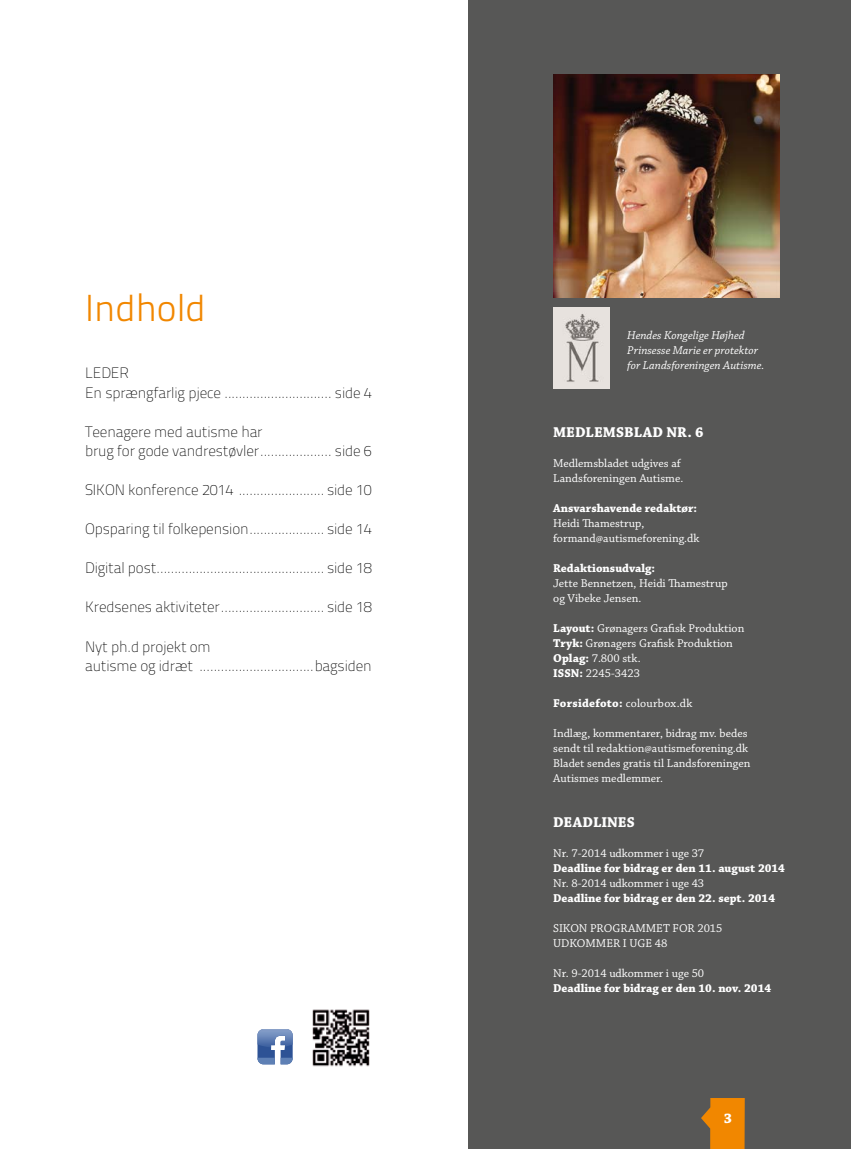
<style>
.page{position:relative;width:851px;height:1149px;background:#fff}
.page>*{position:absolute;margin:0;border:0;box-sizing:border-box;transform-origin:0 0}
.t1{font:300 37.5px "Titillium Text 22 L";color:#f18700}
.t2{font:100 15px/19.5px "Titillium Text 22 L";letter-spacing:-.01em;color:#000}
.t3{font:700 15px "Chaparral Pro";letter-spacing:.005em;color:#fff}
.t4{font:700 14.55px "Chaparral Pro";color:#fff}
.t5{font:12px/15px "Chaparral Pro";color:#fff}
.t6{font:700 12px "Chaparral Pro";color:#fff}
.t7{font:italic 12px/15px "Chaparral Pro";color:#fff}
.t8{font:700 12px "Chaparral Pro";letter-spacing:.02em;color:#fff}
.s1{font-weight:700}
.s2{font-weight:400}
</style>
<div class="page">
<div style="left:468px;top:0;width:382px;height:1148px;background:#575756"></div>
<img style="left:553px;top:74px;width:226px;height:224px">
<img style="left:553px;top:307px;width:56px;height:81px">
<svg style="left:701px;top:1098px;width:43px;height:50px"></svg>
<img style="left:312px;top:1009px;width:58px;height:58px">
<svg style="left:257px;top:1029px;width:35px;height:34px"></svg>
<h1 class="t1" style="left:85px;top:280px;width:122px">Indhold</h1>
<p class="t2" style="left:85px;top:362px;width:288px">Leder<br>En sprængfarlig pjece .............................. side 4</p>
<p class="t2" style="left:85px;top:421px;width:288px">Teenagere med autisme har<br>brug for gode vandrestøvler.................... side 6</p>
<p class="t2" style="left:85px;top:479px;width:288px">SIKON konference 2014 ........................ side 10</p>
<p class="t2" style="left:85px;top:518px;width:288px">Opsparing til folkepension..................... side 14</p>
<p class="t2" style="left:85px;top:557px;width:288px">Digital post............................................... side 18</p>
<p class="t2" style="left:85px;top:596px;width:288px">Kredsenes aktiviteter............................. side 18</p>
<p class="t2" style="left:85px;top:635px;width:288px">Nyt ph.d projekt om<br>autisme og idræt ................................bagsiden</p>
<p class="t7" style="left:627px;top:328px;width:139px">Hendes Kongelige Højhed<br>Prinsesse Marie er protektor for Landsforeningen Autisme.</p>
<p class="t3" style="left:553px;top:423px;width:152px">medlemsblad nr. 6</p>
<p class="t5" style="left:553px;top:455px;width:132px">Medlemsbladet udgives af<br>Landsforeningen Autisme.</p>
<p class="t6" style="left:553px;top:500px;width:145px">Ansvarshavende redaktør:</p>
<p class="t5" style="left:553px;top:515px;width:148px">Heidi Thamestrup, formand@autismeforening.dk</p>
<p class="t6" style="left:553px;top:560px;width:103px">Redaktionsudvalg:</p>
<p class="t5" style="left:553px;top:575px;width:176px">Jette Bennetzen, Heidi Thamestrup og Vibeke Jensen.</p>
<p class="t5" style="left:553px;top:620px;width:193px"><span class="s1">Layout:</span> Grønagers Grafisk Produktion<br><span class="s1">Tryk:</span> Grønagers Grafisk Produktion<br><span class="s1">Oplag:</span> 7.800 stk.<br><span class="s1">ISSN:</span> 2245-3423</p>
<p class="t8" style="left:553px;top:695px;width:141px">Forsidefoto: <span class="s2">colourbox.dk</span></p>
<p class="t5" style="left:553px;top:725px;width:199px">Indlæg, kommentarer, bidrag mv. bedes sendt til redaktion@autismeforening.dk Bladet sendes gratis til Landsforeningen Autismes medlemmer.</p>
<p class="t3" style="left:553px;top:813px;width:83px">Deadlines</p>
<p class="t5" style="left:553px;top:845px;width:153px">Nr. 7-2014 udkommer i uge 37</p>
<p class="t6" style="left:553px;top:860px;width:233px">Deadline for bidrag er den 11. august 2014</p>
<p class="t5" style="left:553px;top:875px;width:153px">Nr. 8-2014 udkommer i uge 43</p>
<p class="t6" style="left:553px;top:890px;width:223px">Deadline for bidrag er den 22. sept. 2014</p>
<p class="t5" style="left:553px;top:920px;width:86px">SIKON programm</p>
<p class="t5" style="left:656px;top:920px;width:68px">et for 2015</p>
<p class="t5" style="left:553px;top:935px;width:27px">udkomm</p>
<p class="t5" style="left:606px;top:935px;width:63px">er i uge 48</p>
<p class="t5" style="left:553px;top:965px;width:153px">Nr. 9-2014 udkommer i uge 50</p>
<p class="t6" style="left:553px;top:980px;width:219px">Deadline for bidrag er den 10. nov. 2014</p>
<p class="t4" style="left:723px;top:1109px;width:10px">3</p>
</div>
